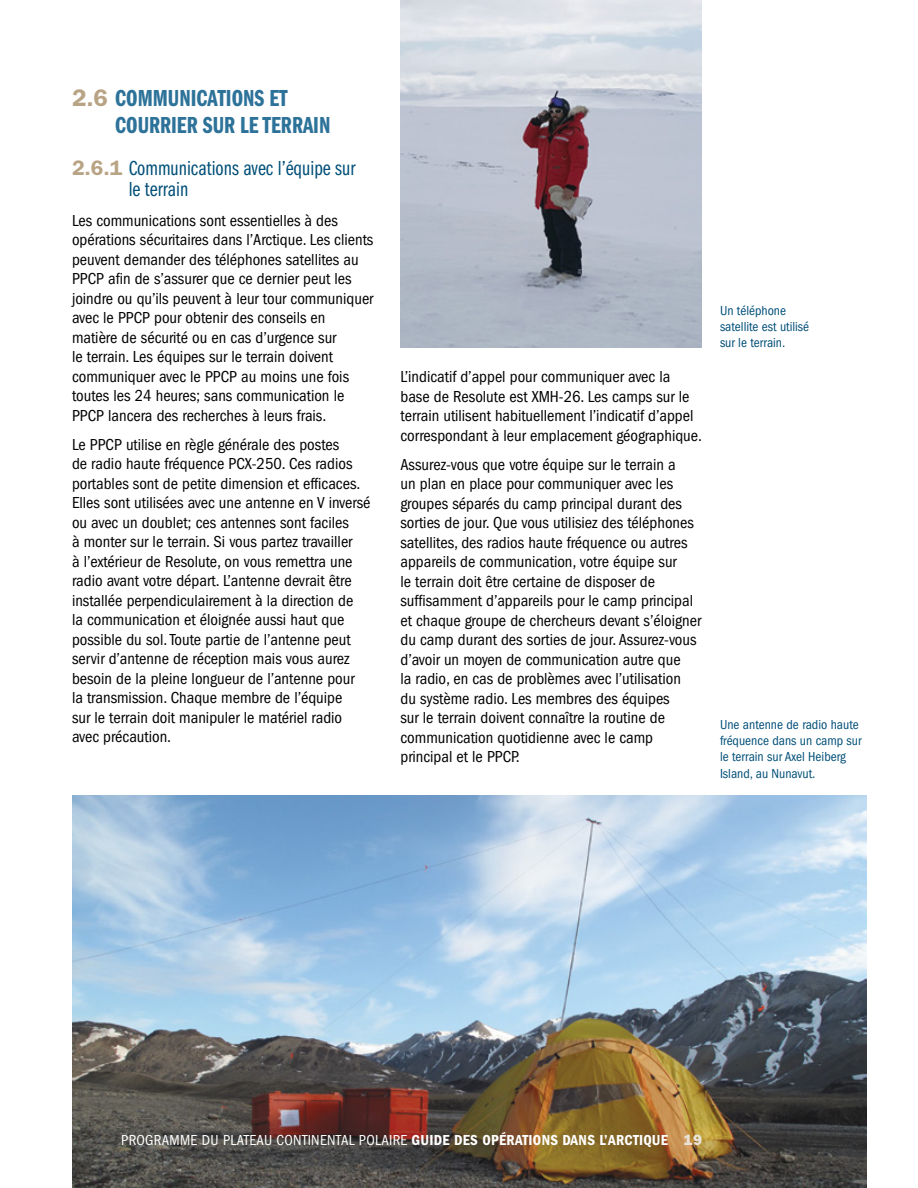
<style>
.page{position:relative;width:918px;height:1188px;background:#fff}
.page>*{position:absolute;margin:0;border:0;box-sizing:border-box;transform-origin:0 0}
.t1{font:24px/27px "ITC Franklin Gothic Std Dm Cp";color:#2d7299}
.t2{font:21px/21px "ITC Franklin Gothic Std Bk Cp";color:#004f78}
.t3{font:condensed 16.5px/19.5px "ITC Franklin Gothic Std";color:#000}
.t4{font:condensed 15px "ITC Franklin Gothic Std";letter-spacing:.02em;color:#fff}
.t5{font:condensed 13.5px/16.2px "ITC Franklin Gothic Std";color:#004f78}
.s1{font-family:"ITC Franklin Gothic Std";font-weight:600;color:#b8a385}
.s2{font-family:"ITC Franklin Gothic Std Dm Cd";font-stretch:normal}
.s3{font-family:"ITC Franklin Gothic Std Hvy";font-stretch:normal;color:#e9e2d8}
</style>
<div class="page">
<img style="left:72px;top:795px;width:795px;height:393px">
<img style="left:400px;top:0;width:302px;height:347px">
<h3 class="t1" style="left:115px;top:85px;width:217px;text-indent:-43px"><span class="s1">2.6</span> COMMUNICATIONS ET<br>COURRIER SUR LE TERRAIN</h3>
<h4 class="t2" style="left:129px;top:158px;width:228px;text-indent:-57px"><span class="s1">2.6.1</span> Communications avec l’équipe sur le terrain</h4>
<p class="t3" style="left:72px;top:211px;width:303px">Les communications sont essentielles à des opérations sécuritaires dans l’Arctique. Les clients peuvent demander des téléphones satellites au PPCP afin de s’assurer que ce dernier peut les joindre ou qu’ils peuvent à leur tour communiquer avec le PPCP pour obtenir des conseils en matière de sécurité ou en cas d’urgence sur<br>le terrain. Les équipes sur le terrain doivent communiquer avec le PPCP au moins une fois toutes les 24 heures; sans communication le PPCP lancera des recherches à leurs frais.</p>
<p class="t3" style="left:72px;top:435px;width:300px">Le PPCP utilise en règle générale des postes<br>de radio haute fréquence PCX-250. Ces radios portables sont de petite dimension et efficaces.<br>Elles sont utilisées avec une antenne en V inversé ou avec un doublet; ces antennes sont faciles<br>à monter sur le terrain. Si vous partez travailler<br>à l’extérieur de Resolute, on vous remettra une radio avant votre départ. L’antenne devrait être installée perpendiculairement à la direction de<br>la communication et éloignée aussi haut que possible du sol. Toute partie de l’antenne peut servir d’antenne de réception mais vous aurez besoin de la pleine longueur de l’antenne pour<br>la transmission. Chaque membre de l’équipe<br>sur le terrain doit manipuler le matériel radio avec précaution.</p>
<p class="t3" style="left:400px;top:367px;width:303px">L’indicatif d’appel pour communiquer avec la base de Resolute est XMH-26. Les camps sur le terrain utilisent habituellement l’indicatif d’appel correspondant à leur emplacement géographique.</p>
<p class="t3" style="left:400px;top:455px;width:302px">Assurez-vous que votre équipe sur le terrain a<br>un plan en place pour communiquer avec les groupes séparés du camp principal durant des sorties de jour. Que vous utilisiez des téléphones satellites, des radios haute fréquence ou autres appareils de communication, votre équipe sur<br>le terrain doit être certaine de disposer de suffisamment d’appareils pour le camp principal et chaque groupe de chercheurs devant s’éloigner du camp durant des sorties de jour. Assurez-vous d’avoir un moyen de communication autre que<br>la radio, en cas de problèmes avec l’utilisation<br>du système radio. Les membres des équipes<br>sur le terrain doivent connaître la routine de communication quotidienne avec le camp principal et le PPCP.</p>
<p class="t5" style="left:720px;top:303px;width:91px">Un téléphone satellite est utilisé sur le terrain.</p>
<p class="t5" style="left:720px;top:717px;width:143px">Une antenne de radio haute fréquence dans un camp sur le terrain sur Axel Heiberg<br>Island, au Nunavut.</p>
<p class="t4" style="left:121px;top:1131px;width:582px">PROGRAMME DU PLATEAU CONTINENTAL POLAIRE <span class="s2">GUIDE DES OPÉRATIONS DANS L’ARCTIQUE</span> <span class="s3">19</span></p>
</div>
